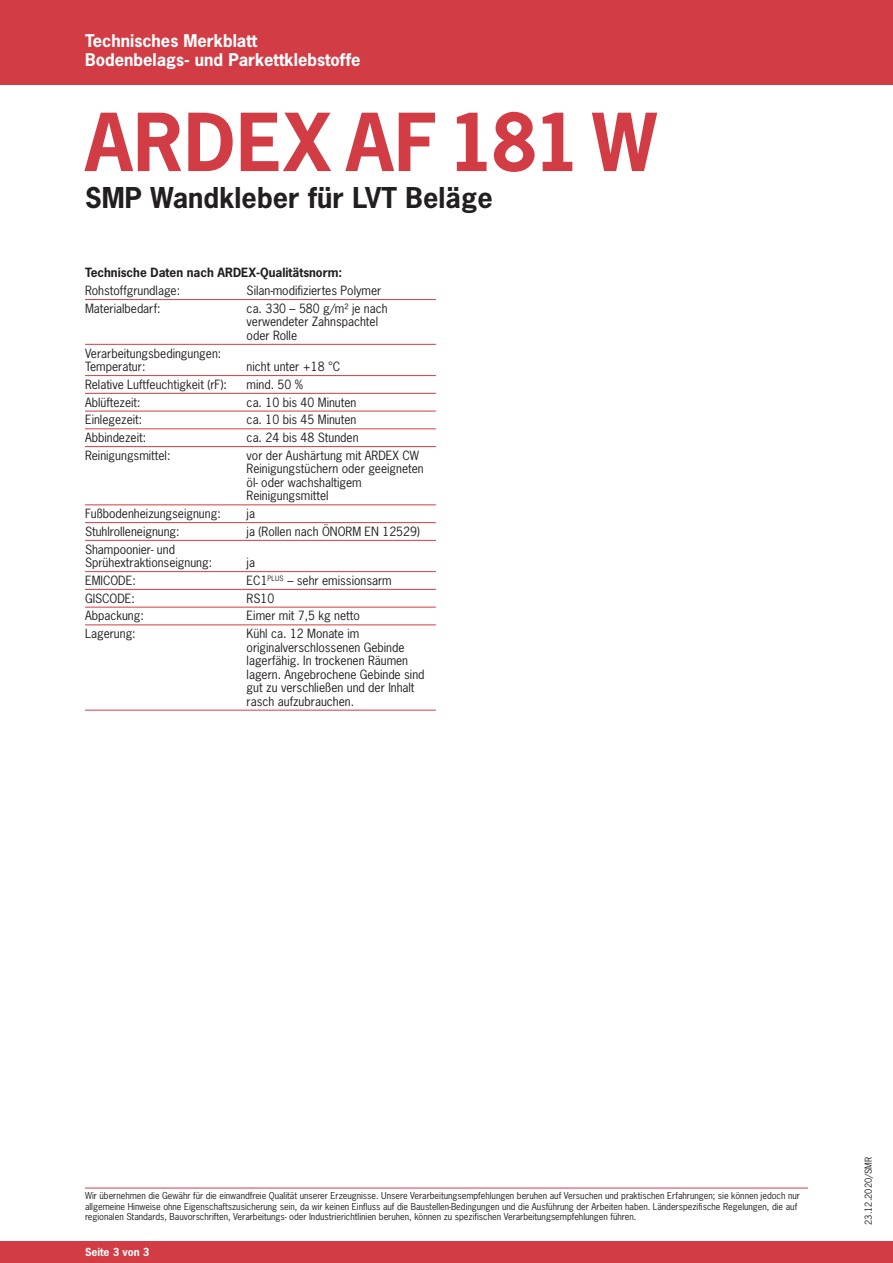
<style>
.page{position:relative;width:893px;height:1263px;background:#fff}
.page>*{position:absolute;margin:0;border:0;box-sizing:border-box;transform-origin:0 0}
.Titel{font:700 75px "News Gothic Std";letter-spacing:.015em;color:#d23c44}
.Untertitel{font:700 27px "News Gothic Std";letter-spacing:.005em;color:#231f20}
.t1{font:700 16.5px/19.5px "News Gothic Std";color:#fff}
.Technische_Daten{font:12px/13.5px "News Gothic Std";color:#231f20}
.Subheads{font:700 12px "News Gothic Std";color:#231f20}
.t2{font:700 10.5px "News Gothic Std";color:#fff}
.Fliesstext{font:9px/10.5px "News Gothic Std";color:#231f20}
.Norm{font:9px "News Gothic Std";color:#231f20}
</style>
<div class="page">
<div style="left:0;top:0;width:893px;height:85px;background:#d23c44"></div>
<div style="left:0;top:1242px;width:893px;height:21px;background:#d23c44"></div>
<hr style="left:85px;top:299px;width:351px;height:1px;background:#d23c44">
<hr style="left:85px;top:344px;width:351px;height:1px;background:#d23c44">
<hr style="left:85px;top:375px;width:351px;height:1px;background:#d23c44">
<hr style="left:85px;top:393px;width:351px;height:1px;background:#d23c44">
<hr style="left:85px;top:411px;width:351px;height:1px;background:#d23c44">
<hr style="left:85px;top:428px;width:351px;height:1px;background:#d23c44">
<hr style="left:85px;top:446px;width:351px;height:1px;background:#d23c44">
<hr style="left:85px;top:504px;width:351px;height:1px;background:#d23c44">
<hr style="left:85px;top:522px;width:351px;height:1px;background:#d23c44">
<hr style="left:85px;top:540px;width:351px;height:1px;background:#d23c44">
<hr style="left:85px;top:571px;width:351px;height:1px;background:#d23c44">
<hr style="left:85px;top:589px;width:351px;height:1px;background:#d23c44">
<hr style="left:85px;top:607px;width:351px;height:1px;background:#d23c44">
<hr style="left:85px;top:624px;width:351px;height:1px;background:#d23c44">
<hr style="left:85px;top:710px;width:351px;height:1px;background:#d23c44">
<hr style="left:85px;top:1188px;width:723px;height:1px;background:#d23c44">
<h3 class="t1" style="left:85px;top:31px;width:277px">Technisches Merkblatt<br>Bodenbelags- und Parkettklebstoffe</h3>
<p class="Titel" style="left:85px;top:93px;width:573px">ARDEX AF181 W</p>
<p class="Untertitel" style="left:85px;top:180px;width:409px">SMP Wandkleber für LVT Beläge</p>
<p class="Subheads" style="left:85px;top:265px;width:259px">Technische Daten nach ARDEX-Qualitätsnorm:</p>
<p class="Technische_Daten" style="left:85px;top:284px;width:97px">Rohstoffgrundlage:</p>
<p class="Technische_Daten" style="left:247px;top:284px;width:136px">Silan-modifiziertes Polymer</p>
<p class="Technische_Daten" style="left:85px;top:301px;width:77px">Materialbedarf:</p>
<p class="Technische_Daten" style="left:247px;top:301px;width:143px">ca. 330 – 580 g/m² je nach verwendeter Zahnspachtel oder Rolle</p>
<p class="Technische_Daten" style="left:85px;top:346px;width:138px">Verarbeitungsbedingungen:<br>Temperatur:</p>
<p class="Technische_Daten" style="left:247px;top:360px;width:95px">nicht unter +18 °C</p>
<p class="Technische_Daten" style="left:85px;top:377px;width:143px">Relative Luftfeuchtigkeit (rF):</p>
<p class="Technische_Daten" style="left:247px;top:377px;width:58px">mind. 50 %</p>
<p class="Technische_Daten" style="left:85px;top:395px;width:57px">Ablüftezeit:</p>
<p class="Technische_Daten" style="left:247px;top:395px;width:111px">ca. 10 bis 40 Minuten</p>
<p class="Technische_Daten" style="left:85px;top:413px;width:59px">Einlegezeit:</p>
<p class="Technische_Daten" style="left:247px;top:413px;width:111px">ca. 10 bis 45 Minuten</p>
<p class="Technische_Daten" style="left:85px;top:431px;width:63px">Abbindezeit:</p>
<p class="Technische_Daten" style="left:247px;top:431px;width:113px">ca. 24 bis 48 Stunden</p>
<p class="Technische_Daten" style="left:85px;top:448px;width:87px">Reinigungsmittel:</p>
<p class="Technische_Daten" style="left:247px;top:448px;width:179px">vor der Aushärtung mit ARDEX CW<br>Reinigungstüchern oder geeigneten öl- oder wachshaltigem<br>Reinigungsmittel</p>
<p class="Technische_Daten" style="left:85px;top:507px;width:137px">Fußbodenheizungseignung:</p>
<p class="Technische_Daten" style="left:247px;top:507px;width:10px">ja</p>
<p class="Technische_Daten" style="left:85px;top:524px;width:96px">Stuhlrolleneignung:</p>
<p class="Technische_Daten" style="left:247px;top:524px;width:175px">ja (Rollen nach ÖNORM EN 12529)</p>
<p class="Technische_Daten" style="left:85px;top:542px;width:129px">Shampoonier- und<br>Sprühextraktionseignung:</p>
<p class="Technische_Daten" style="left:247px;top:556px;width:10px">ja</p>
<p class="Technische_Daten" style="left:85px;top:573px;width:52px">EMICODE:</p>
<p class="Technische_Daten" style="left:247px;top:573px;width:147px">EC1<sup>PLUS</sup> – sehr emissionsarm</p>
<p class="Technische_Daten" style="left:85px;top:591px;width:52px">GISCODE:</p>
<p class="Technische_Daten" style="left:247px;top:591px;width:29px">RS10</p>
<p class="Technische_Daten" style="left:85px;top:609px;width:60px">Abpackung:</p>
<p class="Technische_Daten" style="left:247px;top:609px;width:115px">Eimer mit 7,5 kg netto</p>
<p class="Technische_Daten" style="left:85px;top:627px;width:52px">Lagerung:</p>
<p class="Technische_Daten" style="left:247px;top:627px;width:179px">Kühl ca. 12 Monate im originalverschlossenen Gebinde lagerfähig. In trockenen Räumen lagern. Angebrochene Gebinde sind gut zu verschließen und der Inhalt rasch aufzubrauchen.</p>
<p class="Fliesstext" style="left:85px;top:1191px;width:716px">Wir übernehmen die Gewähr für die einwandfreie Qualität unserer Erzeugnisse. Unsere Verarbeitungsempfehlungen beruhen auf Versuchen und praktischen Erfahrungen; sie können jedoch nur allgemeine Hinweise ohne Eigenschaftszusicherung sein, da wir keinen Einfluss auf die Baustellen-Bedingungen und die Ausführung der Arbeiten haben. Länderspezifische Regelungen, die auf regionalen Standards, Bauvorschriften, Verarbeitungs- oder Industrierichtlinien beruhen, können zu spezifischen Verarbeitungsempfehlungen führen.</p>
<p class="t2" style="left:85px;top:1245px;width:66px">Seite 3 von 3</p>
<p class="Norm" style="left:862px;top:1225px;width:69px;rotate:-90deg">23.12.2020/SMR</p>
</div>
